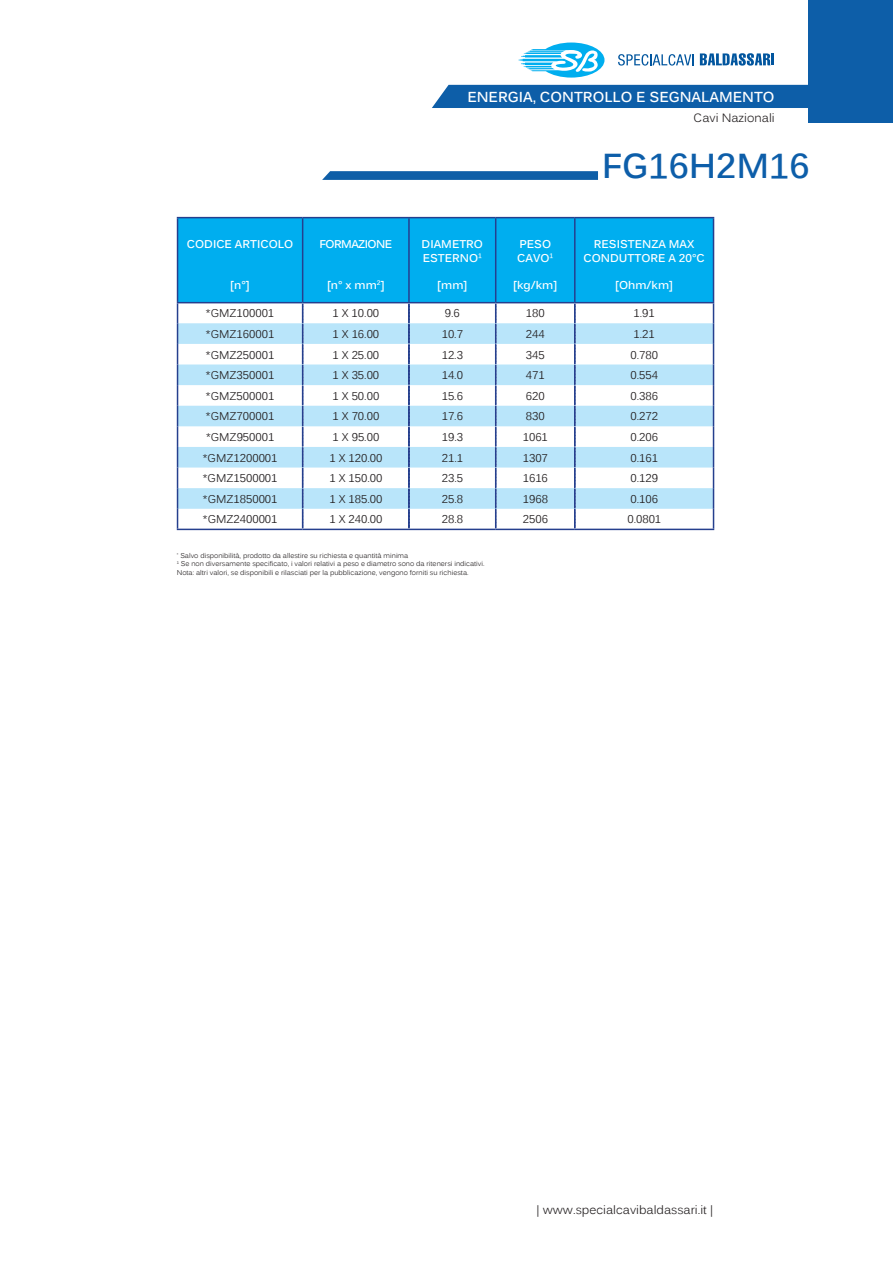
<style>
.page{position:relative;width:893px;height:1263px;background:#fff}
.page>*{position:absolute;margin:0;border:0;box-sizing:border-box;transform-origin:0 0}
.t1{font:700 34.5px "Kalinga";color:#0d5ea9}
.t2{font:700 14.4px "Kalinga";color:#fff}
.t3{font:12px "Kalinga";color:#231f20}
.t4{font:11.25px "Kalinga";color:#231f20}
.t5{font:700 11.25px/13.5px "Kalinga";color:#fff}
.t6{font:700 11.25px "Kalinga";letter-spacing:-.05em;color:#fff}
.t7{font:6.9px/8.2px "Kalinga";color:#231f20}
</style>
<div class="page">
<div style="left:808px;top:0;width:85px;height:122px;background:#0d5ea8"></div>
<div style="left:432px;top:85px;width:376px;height:23px;background:#0d5ea8"></div>
<svg style="left:518px;top:43px;width:86px;height:35px"></svg>
<svg style="left:618px;top:54px;width:76px;height:12px"></svg>
<svg style="left:700px;top:53px;width:74px;height:13px"></svg>
<svg style="left:322px;top:171px;width:276px;height:9px;background:#1864aa"></svg>
<div style="left:178px;top:218px;width:535px;height:84px;background:#00aeef"></div>
<svg style="left:178px;top:323px;width:535px;height:186px;fill:#b9e5fa"></svg>
<svg style="left:177px;top:303px;width:1px;height:226px"></svg>
<svg style="left:713px;top:303px;width:1px;height:226px"></svg>
<hr style="left:177px;top:529px;width:126px;height:1px;background:#253f8e">
<hr style="left:303px;top:529px;width:106px;height:1px;background:#253f8e">
<hr style="left:409px;top:529px;width:87px;height:1px;background:#253f8e">
<hr style="left:496px;top:529px;width:79px;height:1px;background:#253f8e">
<hr style="left:575px;top:529px;width:139px;height:1px;background:#253f8e">
<svg style="left:302px;top:304px;width:1px;height:225px"></svg>
<svg style="left:408px;top:304px;width:2px;height:225px"></svg>
<svg style="left:495px;top:304px;width:1px;height:225px"></svg>
<svg style="left:574px;top:304px;width:2px;height:225px"></svg>
<hr style="left:177px;top:217px;width:126px;height:1px;background:#253f8e">
<hr style="left:177px;top:218px;width:1px;height:84px;background:#253f8e">
<hr style="left:303px;top:217px;width:106px;height:1px;background:#253f8e">
<hr style="left:302px;top:218px;width:1px;height:84px;background:#253f8e">
<hr style="left:409px;top:217px;width:87px;height:1px;background:#253f8e">
<hr style="left:408px;top:218px;width:2px;height:84px;background:#253f8e">
<hr style="left:496px;top:217px;width:79px;height:1px;background:#253f8e">
<hr style="left:495px;top:218px;width:1px;height:84px;background:#253f8e">
<hr style="left:575px;top:217px;width:139px;height:1px;background:#253f8e">
<hr style="left:574px;top:218px;width:2px;height:84px;background:#253f8e">
<hr style="left:713px;top:218px;width:1px;height:84px;background:#253f8e">
<hr style="left:177px;top:302px;width:126px;height:1px;background:#253f8e">
<hr style="left:303px;top:302px;width:106px;height:1px;background:#253f8e">
<hr style="left:409px;top:302px;width:87px;height:1px;background:#253f8e">
<hr style="left:496px;top:302px;width:79px;height:1px;background:#253f8e">
<hr style="left:575px;top:302px;width:139px;height:1px;background:#253f8e">
<p class="t2" style="left:467px;top:87px;width:309px">ENERGIA, CONTROLLO E SEGNALAMENTO</p>
<p class="t3" style="left:694px;top:110px;width:83px">Cavi Nazionali</p>
<p class="t5" style="left:187px;top:239px;width:108px">CODICE ARTICOLO</p>
<p class="t5" style="left:230px;top:279px;width:21px">[n°]</p>
<p class="t6" style="left:319px;top:237px;width:74px">FORMAZIONE</p>
<p class="t5" style="left:327px;top:279px;width:59px">[n° x mm<sup>2</sup>]</p>
<p class="t5" style="left:422px;top:239px;width:63px">DIAMETRO<br>ESTERNO<sup>1</sup></p>
<p class="t5" style="left:437px;top:279px;width:32px">[mm]</p>
<p class="t5" style="left:517px;top:239px;width:38px">PESO<br>CAVO<sup>1</sup></p>
<p class="t5" style="left:513px;top:279px;width:46px">[kg/km]</p>
<h1 class="t1" style="left:602px;top:143px;width:209px">FG16H2M16</h1>
<p class="t5" style="left:583px;top:239px;width:123px;text-align:center">RESISTENZA MAX<br>CONDUTTORE A 20°C</p>
<p class="t5" style="left:615px;top:279px;width:59px">[Ohm/km]</p>
<p class="t4" style="left:206px;top:306px;width:70px">*GMZ100001</p>
<p class="t4" style="left:332px;top:306px;width:48px">1 X 10.00</p>
<p class="t4" style="left:445px;top:306px;width:17px">9.6</p>
<p class="t4" style="left:526px;top:306px;width:20px">180</p>
<p class="t4" style="left:633px;top:306px;width:23px">1.91</p>
<p class="t4" style="left:206px;top:327px;width:70px">*GMZ160001</p>
<p class="t4" style="left:332px;top:327px;width:48px">1 X 16.00</p>
<p class="t4" style="left:442px;top:327px;width:23px">10.7</p>
<p class="t4" style="left:526px;top:327px;width:20px">244</p>
<p class="t4" style="left:633px;top:327px;width:23px">1.21</p>
<p class="t4" style="left:206px;top:347px;width:70px">*GMZ250001</p>
<p class="t4" style="left:332px;top:347px;width:48px">1 X 25.00</p>
<p class="t4" style="left:442px;top:347px;width:23px">12.3</p>
<p class="t4" style="left:526px;top:347px;width:20px">345</p>
<p class="t4" style="left:630px;top:347px;width:29px">0.780</p>
<p class="t4" style="left:206px;top:368px;width:70px">*GMZ350001</p>
<p class="t4" style="left:332px;top:368px;width:48px">1 X 35.00</p>
<p class="t4" style="left:442px;top:368px;width:23px">14.0</p>
<p class="t4" style="left:526px;top:368px;width:20px">471</p>
<p class="t4" style="left:630px;top:368px;width:29px">0.554</p>
<p class="t4" style="left:206px;top:388px;width:70px">*GMZ500001</p>
<p class="t4" style="left:332px;top:388px;width:48px">1 X 50.00</p>
<p class="t4" style="left:442px;top:388px;width:23px">15.6</p>
<p class="t4" style="left:526px;top:388px;width:20px">620</p>
<p class="t4" style="left:630px;top:388px;width:29px">0.386</p>
<p class="t4" style="left:206px;top:409px;width:70px">*GMZ700001</p>
<p class="t4" style="left:332px;top:409px;width:48px">1 X 70.00</p>
<p class="t4" style="left:442px;top:409px;width:23px">17.6</p>
<p class="t4" style="left:526px;top:409px;width:20px">830</p>
<p class="t4" style="left:630px;top:409px;width:29px">0.272</p>
<p class="t4" style="left:206px;top:430px;width:70px">*GMZ950001</p>
<p class="t4" style="left:332px;top:430px;width:48px">1 X 95.00</p>
<p class="t4" style="left:442px;top:430px;width:23px">19.3</p>
<p class="t4" style="left:523px;top:430px;width:27px">1061</p>
<p class="t4" style="left:630px;top:430px;width:29px">0.206</p>
<p class="t4" style="left:203px;top:450px;width:76px">*GMZ1200001</p>
<p class="t4" style="left:329px;top:450px;width:55px">1 X 120.00</p>
<p class="t4" style="left:442px;top:450px;width:23px">21.1</p>
<p class="t4" style="left:523px;top:450px;width:27px">1307</p>
<p class="t4" style="left:630px;top:450px;width:29px">0.161</p>
<p class="t4" style="left:203px;top:471px;width:76px">*GMZ1500001</p>
<p class="t4" style="left:329px;top:471px;width:55px">1 X 150.00</p>
<p class="t4" style="left:442px;top:471px;width:23px">23.5</p>
<p class="t4" style="left:523px;top:471px;width:27px">1616</p>
<p class="t4" style="left:630px;top:471px;width:29px">0.129</p>
<p class="t4" style="left:203px;top:492px;width:76px">*GMZ1850001</p>
<p class="t4" style="left:329px;top:492px;width:55px">1 X 185.00</p>
<p class="t4" style="left:442px;top:492px;width:23px">25.8</p>
<p class="t4" style="left:523px;top:492px;width:27px">1968</p>
<p class="t4" style="left:630px;top:492px;width:29px">0.106</p>
<p class="t4" style="left:203px;top:512px;width:76px">*GMZ2400001</p>
<p class="t4" style="left:329px;top:512px;width:55px">1 X 240.00</p>
<p class="t4" style="left:442px;top:512px;width:23px">28.8</p>
<p class="t4" style="left:523px;top:512px;width:27px">2506</p>
<p class="t4" style="left:627px;top:512px;width:35px">0.0801</p>
<p class="t7" style="left:177px;top:552px;width:309px"><sup>*</sup> Salvo disponibilità, prodotto da allestire su richiesta e quantità minima<br><sup>1</sup> Se non diversamente specificato, i valori relativi a peso e diametro sono da ritenersi indicativi.<br>Nota: altri valori, se disponibili e rilasciati per la pubblicazione, vengono forniti su richiesta.</p>
<p class="t3" style="left:537px;top:1202px;width:178px">| www.specialcavibaldassari.it |</p>
</div>
